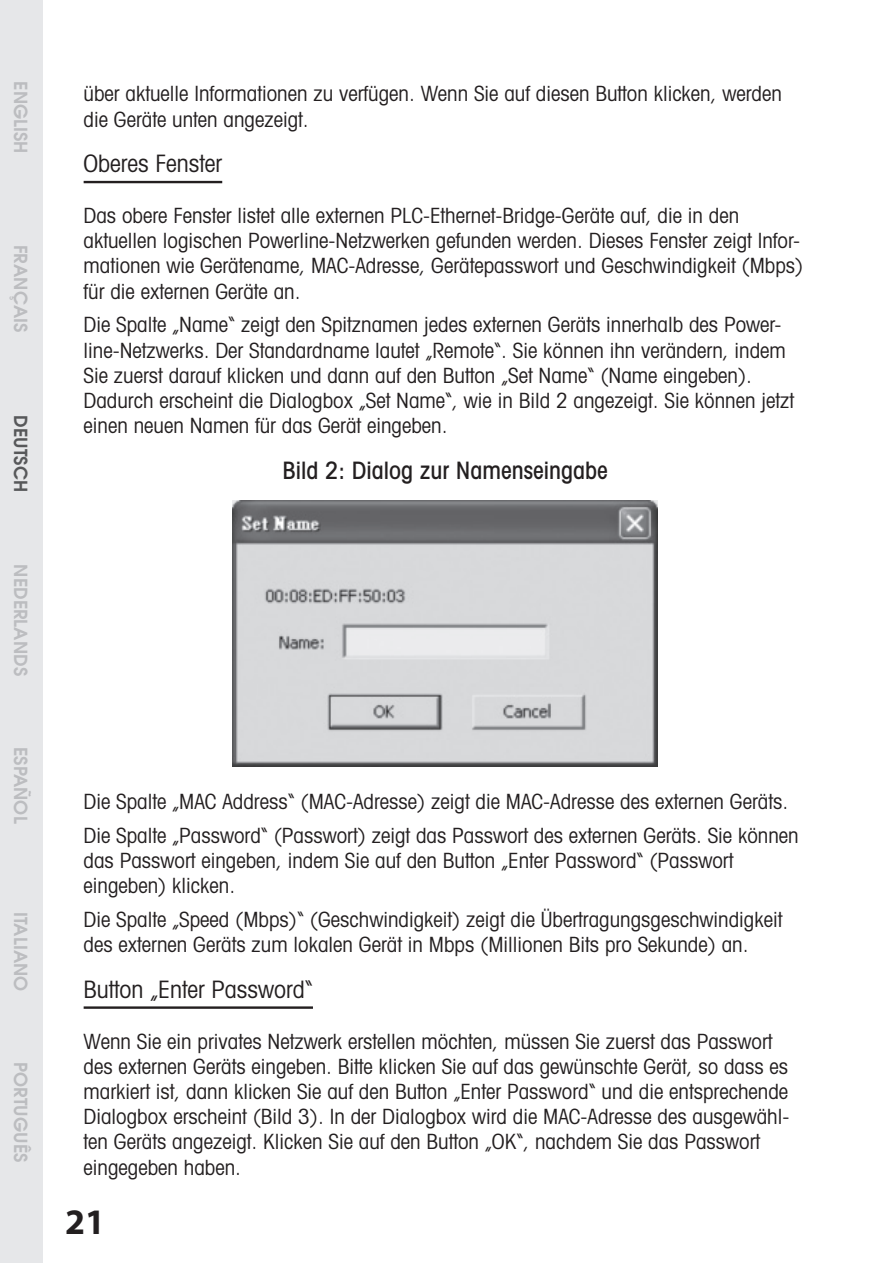
<style>
.page{position:relative;width:893px;height:1263px;background:#fff}
.page>*{position:absolute;margin:0;border:0;box-sizing:border-box;transform-origin:0 0}
.t1{font:700 36px "Myriad";color:#231f20}
.t2{font:condensed 24px "Avant Garde";color:#231f20}
.t3{font:500 condensed 24px "Avant Garde";color:#231f20}
.t4{font:condensed 21px/25.2px "Avant Garde";color:#231f20}
.t5{font:600 18px "Avant Garde";color:#bcbdc0}
.t6{font:600 18px "Avant Garde";color:#57585a}
</style>
<div class="page">
<div style="left:0;top:0;width:43px;height:1263px;background:#e6e7e9"></div>
<hr style="left:84px;top:181px;width:138px;height:2px;background:#231f20">
<hr style="left:84px;top:1006px;width:229px;height:3px;background:#231f20">
<img style="left:232px;top:501px;width:426px;height:266px">
<p class="t5" style="left:27px;top:81px;width:74px;rotate:90deg">ENGLISH</p>
<p class="t5" style="left:27px;top:245px;width:89px;rotate:90deg">FRANÇAIS</p>
<p class="t6" style="left:27px;top:415px;width:78px;rotate:90deg">DEUTSCH</p>
<p class="t5" style="left:27px;top:564px;width:113px;rotate:90deg">NEDERLANDS</p>
<p class="t5" style="left:27px;top:747px;width:78px;rotate:90deg">ESPAÑOL</p>
<p class="t5" style="left:27px;top:912px;width:81px;rotate:90deg">ITALIANO</p>
<p class="t5" style="left:27px;top:1062px;width:102px;rotate:90deg">PORTUGUÊS</p>
<p class="t4" style="left:84px;top:83px;width:700px">über aktuelle Informationen zu verfügen. Wenn Sie auf diesen Button klicken, werden die Geräte unten angezeigt.</p>
<p class="t2" style="left:84px;top:155px;width:140px">Oberes Fenster</p>
<p class="t4" style="left:84px;top:205px;width:721px">Das obere Fenster listet alle externen PLC-Ethernet-Bridge-Geräte auf, die in den aktuellen logischen Powerline-Netzwerken gefunden werden. Dieses Fenster zeigt Infor&shy;mationen wie Gerätename, MAC-Adresse, Gerätepasswort und Geschwindigkeit (Mbps) für die externen Geräte an.</p>
<p class="t4" style="left:84px;top:314px;width:712px">Die Spalte „Name“ zeigt den Spitznamen jedes externen Geräts innerhalb des Power&shy;line-Netzwerks. Der Standardname lautet „Remote“. Sie können ihn verändern, indem Sie zuerst darauf klicken und dann auf den Button „Set Name“ (Name eingeben).<br>Dadurch erscheint die Dialogbox „Set Name“, wie in Bild 2 angezeigt. Sie können jetzt einen neuen Namen für das Gerät eingeben.</p>
<p class="t3" style="left:282px;top:462px;width:327px">Bild 2: Dialog zur Namenseingabe</p>
<p class="t4" style="left:84px;top:787px;width:717px;line-height:33.6px">Die Spalte „MAC Address“ (MAC-Adresse) zeigt die MAC-Adresse des externen Geräts.<br>Die Spalte „Password“ (Passwort) zeigt das Passwort des externen Geräts. Sie können</p>
<p class="t4" style="left:84px;top:850px;width:651px">das Passwort eingeben, indem Sie auf den Button „Enter Password“ (Passwort eingeben) klicken.</p>
<p class="t4" style="left:84px;top:909px;width:700px">Die Spalte „Speed (Mbps)“ (Geschwindigkeit) zeigt die Übertragungsgeschwindigkeit des externen Geräts zum lokalen Gerät in Mbps (Millionen Bits pro Sekunde) an.</p>
<p class="t2" style="left:84px;top:980px;width:231px">Button „Enter Password“</p>
<p class="t4" style="left:84px;top:1030px;width:707px">Wenn Sie ein privates Netzwerk erstellen möchten, müssen Sie zuerst das Passwort des externen Geräts eingeben. Bitte klicken Sie auf das gewünschte Gerät, so dass es markiert ist, dann klicken Sie auf den Button „Enter Password“ und die entsprechende Dialogbox erscheint (Bild 3). In der Dialogbox wird die MAC-Adresse des ausgewähl&shy;ten Geräts angezeigt. Klicken Sie auf den Button „OK“, nachdem Sie das Passwort eingegeben haben.</p>
<h1 class="t1" style="left:65px;top:1208px;width:41px">21</h1>
</div>
